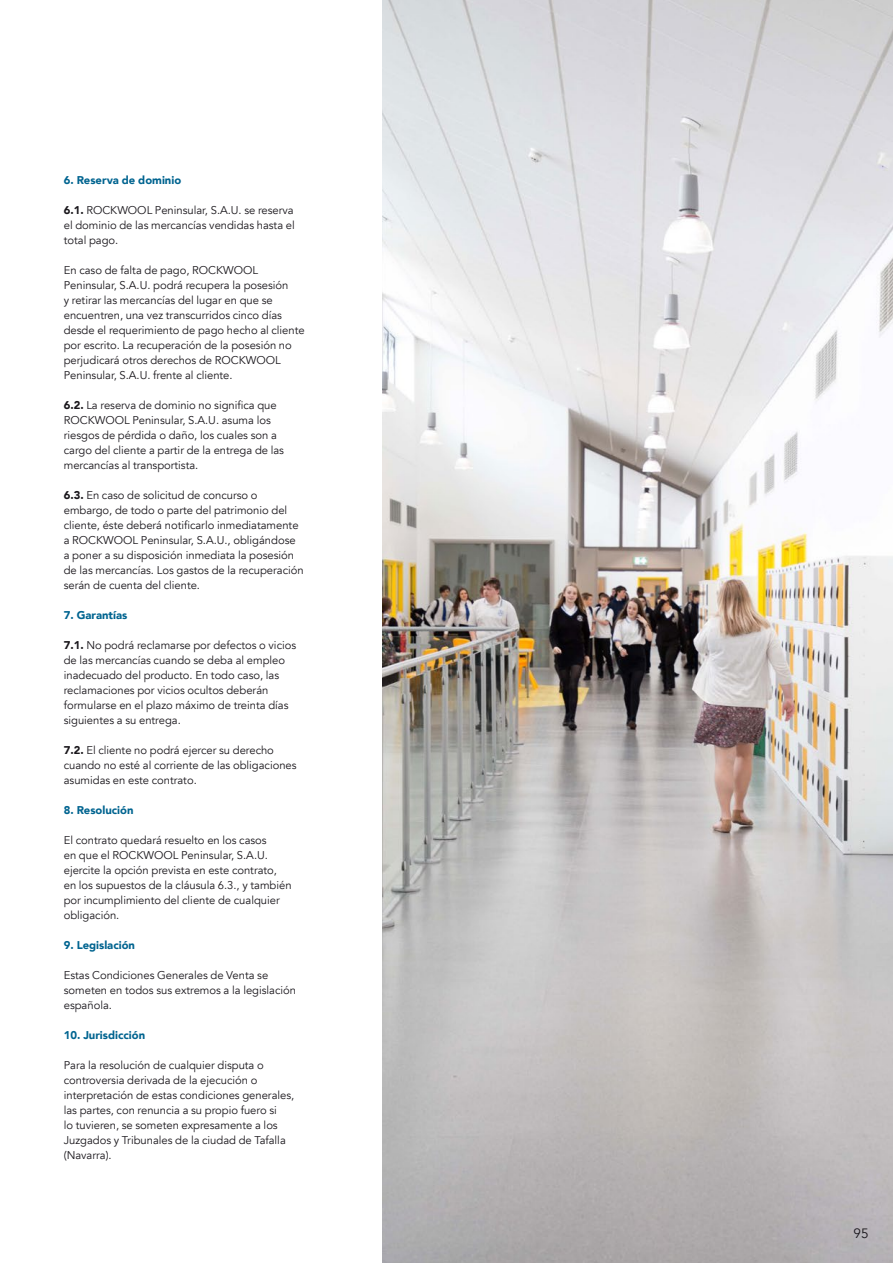
<style>
.page{position:relative;width:893px;height:1263px;background:#fff}
.page>*{position:absolute;margin:0;border:0;box-sizing:border-box;transform-origin:0 0}
.t1{font:13.5px "Avenir";color:#1a171c}
.t2{font:11.25px/15px "Avenir";color:#1a171c}
.t3{font:900 11.25px "Avenir";color:#006490}
.s1{font-weight:900}
</style>
<div class="page">
<img style="left:383px;top:0;width:510px;height:1263px">
<p class="t3" style="left:64px;top:170px;width:119px">6. Reserva de dominio</p>
<p class="t2" style="left:64px;top:203px;width:232px;text-align:justify"><span class="s1">6.1.</span> ROCKWOOL Peninsular, S.A. U. se reserva el dominio de las mercancías vendidas hasta el total pago.</p>
<p class="t2" style="left:64px;top:262px;width:242px">En caso de falta de pago, ROCKWOOL Peninsular, S.A. U. podrá recupera la posesión<br>y retirar las mercancías del lugar en que se encuentren, una vez transcurridos cinco días desde el requerimiento de pago hecho al cliente por escrito. La recuperación de la posesión no perjudicará otros derechos de ROCKWOOL Peninsular, S.A. U. frente al cliente.</p>
<p class="t2" style="left:64px;top:397px;width:222px"><span class="s1">6.2.</span> La reserva de dominio no significa que ROCKWOOL Peninsular, S.A. U. asuma los riesgos de pérdida o daño, los cuales son a cargo del cliente a partir de la entrega de las mercancías al transportista.</p>
<p class="t2" style="left:64px;top:487px;width:241px"><span class="s1">6.3.</span> En caso de solicitud de concurso o embargo, de todo o parte del patrimonio del cliente, éste deberá notificarlo inmediatamente a ROCKWOOL Peninsular, S.A. U., obligándose a poner a su disposición inmediata la posesión de las mercancías. Los gastos de la recuperación serán de cuenta del cliente.</p>
<p class="t3" style="left:64px;top:605px;width:65px">7. Garantías</p>
<p class="t2" style="left:64px;top:637px;width:234px"><span class="s1">7.1.</span> No podrá reclamarse por defectos o vicios de las mercancías cuando se deba al empleo inadecuado del producto. En todo caso, las reclamaciones por vicios ocultos deberán formularse en el plazo máximo de treinta días siguientes a su entrega.</p>
<p class="t2" style="left:64px;top:742px;width:234px"><span class="s1">7.2.</span> El cliente no podrá ejercer su derecho cuando no esté al corriente de las obligaciones asumidas en este contrato.</p>
<p class="t3" style="left:64px;top:800px;width:71px">8. Resolución</p>
<p class="t2" style="left:64px;top:832px;width:229px">El contrato quedará resuelto en los casos<br>en que el ROCKWOOL Peninsular, S.A. U. ejercite la opción prevista en este contrato, en los supuestos de la cláusula 6.3. , y también por incumplimiento del cliente de cualquier obligación.</p>
<p class="t3" style="left:64px;top:935px;width:73px">9. Legislación</p>
<p class="t2" style="left:64px;top:967px;width:234px">Estas Condiciones Generales de Venta se someten en todos sus extremos a la legislación española.</p>
<p class="t3" style="left:64px;top:1025px;width:83px">10. Jurisdicción</p>
<p class="t2" style="left:64px;top:1057px;width:232px">Para la resolución de cualquier disputa o controversia derivada de la ejecución o interpretación de estas condiciones generales, las partes, con renuncia a su propio fuero si<br>lo tuvieren, se someten expresamente a los Juzgados y Tribunales de la ciudad de Tafalla (Navarra).</p>
<p class="t1" style="left:854px;top:1225px;width:17px">95</p>
</div>
